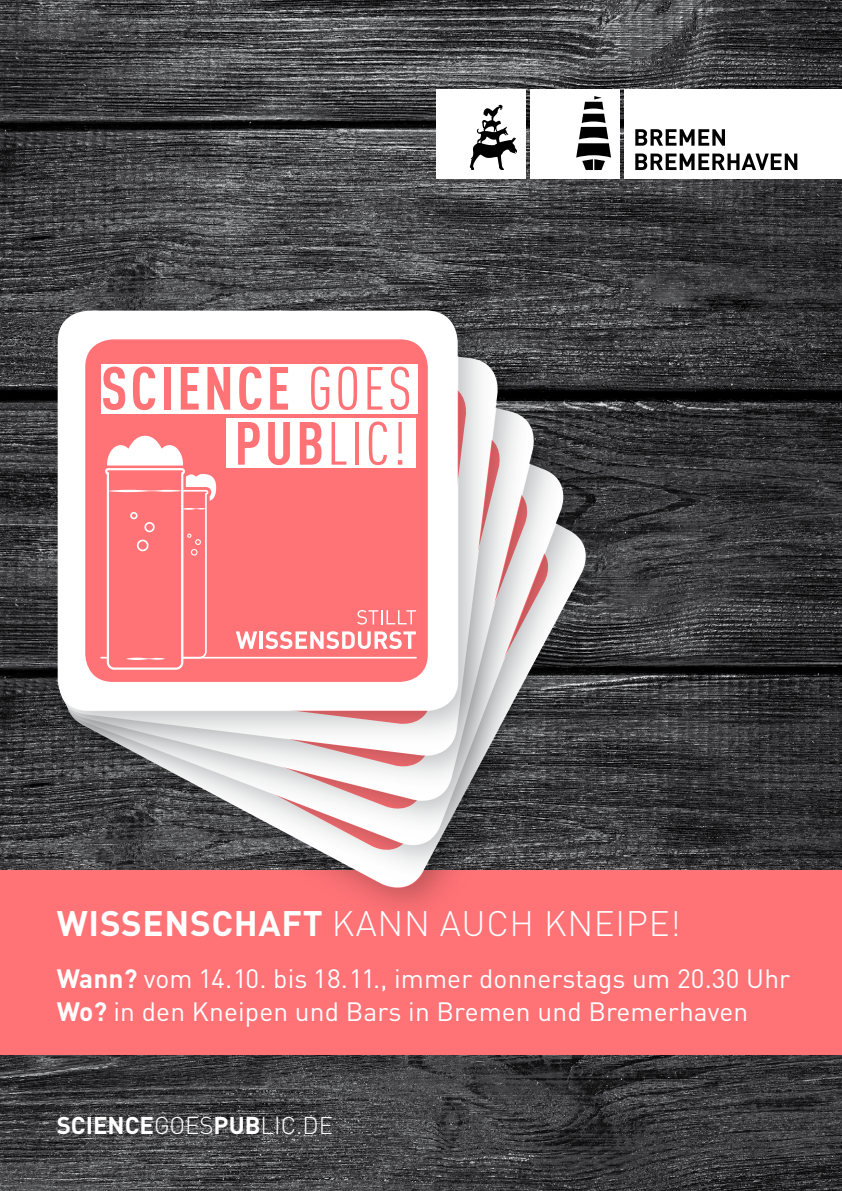
<style>
.page{position:relative;width:842px;height:1191px;background:#fff}
.page>*{position:absolute;margin:0;border:0;box-sizing:border-box;transform-origin:0 0}
.t1{font:300 35px "DINOT";letter-spacing:.02em;color:#fff}
.t2{font:26.2px/33px "DINOT";letter-spacing:.005em;color:#fff}
.t3{font:700 24px "DINOT";color:#fff}
.s1{font-weight:700}
.s2{font-weight:300}
</style>
<div class="page">
<img style="left:0;top:0;width:842px;height:1191px">
<div style="left:531px;top:89px;width:89px;height:90px;background:#fff"></div>
<svg style="left:576px;top:96px;width:35px;height:74px"></svg>
<div style="left:436px;top:89px;width:90px;height:90px;background:#fff"></div>
<svg style="left:470px;top:105px;width:47px;height:65px"></svg>
<div style="left:625px;top:89px;width:217px;height:90px;background:#fff"></div>
<svg style="left:635px;top:129px;width:90px;height:17px"></svg>
<svg style="left:635px;top:154px;width:162px;height:16px"></svg>
<div style="left:0;top:870px;width:842px;height:184px;background:#ff7276"></div>
<img style="left:29px;top:281px;width:604px;height:626px">
<h1 class="t1" style="left:57px;top:896px;width:625px"><span class="s1">WISSENSCHAFT</span> KANN AUCH KNEIPE!</h1>
<p class="t2" style="left:57px;top:960px;width:735px"><span class="s1">Wann?</span> vom 14.10. bis 18.11., immer donnerstags um 20.30 Uhr<br><span class="s1">Wo?</span> in den Kneipen und Bars in Bremen und Bremerhaven</p>
<p class="t3" style="left:57px;top:1107px;width:278px">SCIENCE<span class="s2">GOES</span>PUB<span class="s2">LIC.DE</span></p>
</div>
